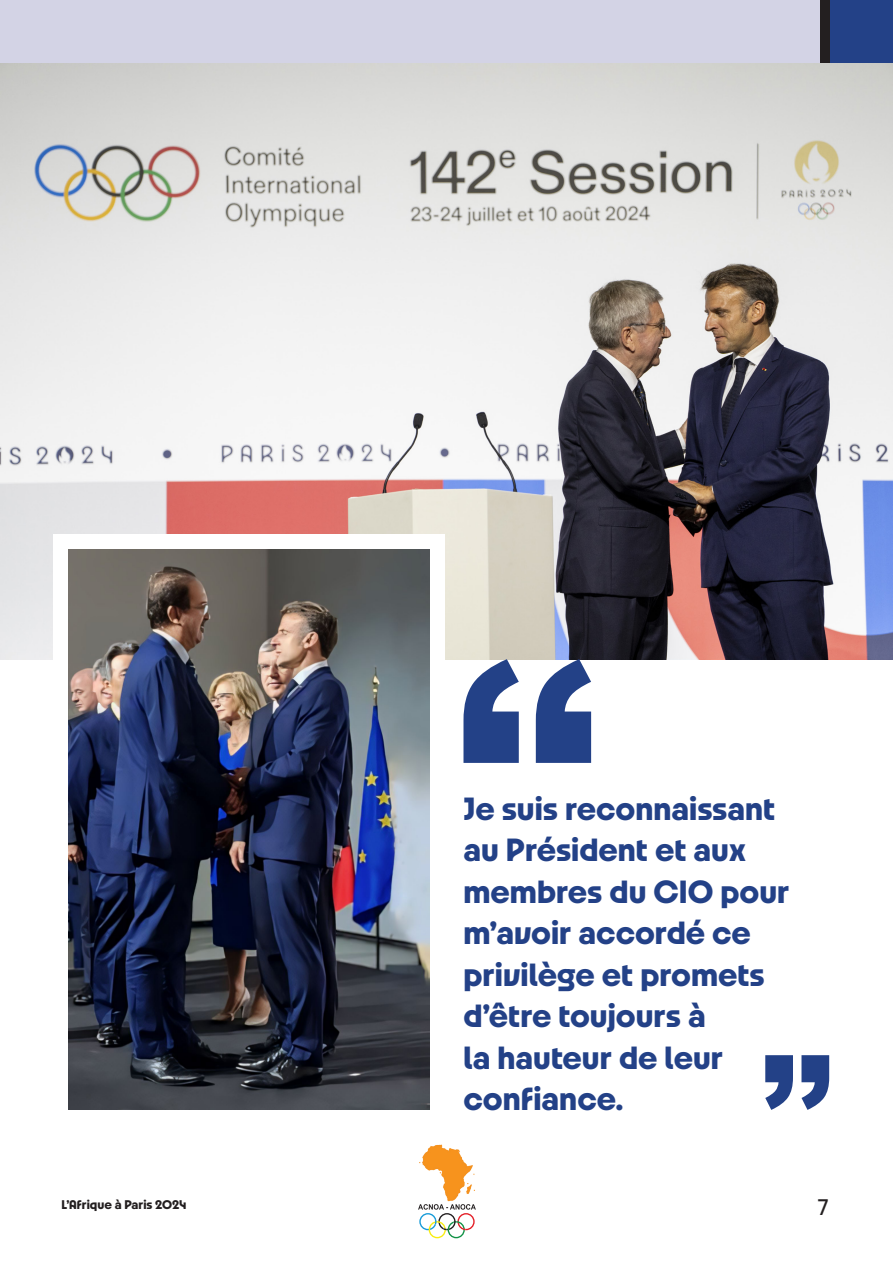
<style>
.page{position:relative;width:893px;height:1263px;background:#fff}
.page>*{position:absolute;margin:0;border:0;box-sizing:border-box;transform-origin:0 0}
.t1{font:34.5px/41.4px "Paris 2024 Variable Regular";color:#234187}
.t2{font:22.5px "MADETOMMY";color:#231f20}
.t3{font:13.5px "Paris 2024 Variable Regular";color:#231f20}
</style>
<div class="page">
<img style="left:419px;top:1144px;width:56px;height:57px">
<svg style="left:418px;top:1204px;width:58px;height:35px"></svg>
<div style="left:829px;top:0;width:64px;height:64px;background:#234187"></div>
<div style="left:819px;top:0;width:10px;height:64px;background:#231f20"></div>
<div style="left:0;top:0;width:819px;height:64px;background:#d3d3e5"></div>
<img style="left:0;top:64px;width:893px;height:595px">
<div style="left:53px;top:535px;width:391px;height:276px;background:#fff"></div>
<img style="left:68px;top:549px;width:361px;height:561px">
<svg style="left:463px;top:659px;width:128px;height:104px"></svg>
<svg style="left:765px;top:1055px;width:64px;height:55px"></svg>
<p class="t1" style="left:463px;top:787px;width:327px">Je suis reconnaissant au Président et aux membres du CIO pour m’avoir accordé ce privilège et promets d’être toujours à<br>la hauteur de leur confiance.</p>
<p class="t3" style="left:62px;top:1197px;width:126px">L’Afrique à Paris 2024</p>
<p class="t2" style="left:817px;top:1194px;width:13px">7</p>
</div>
